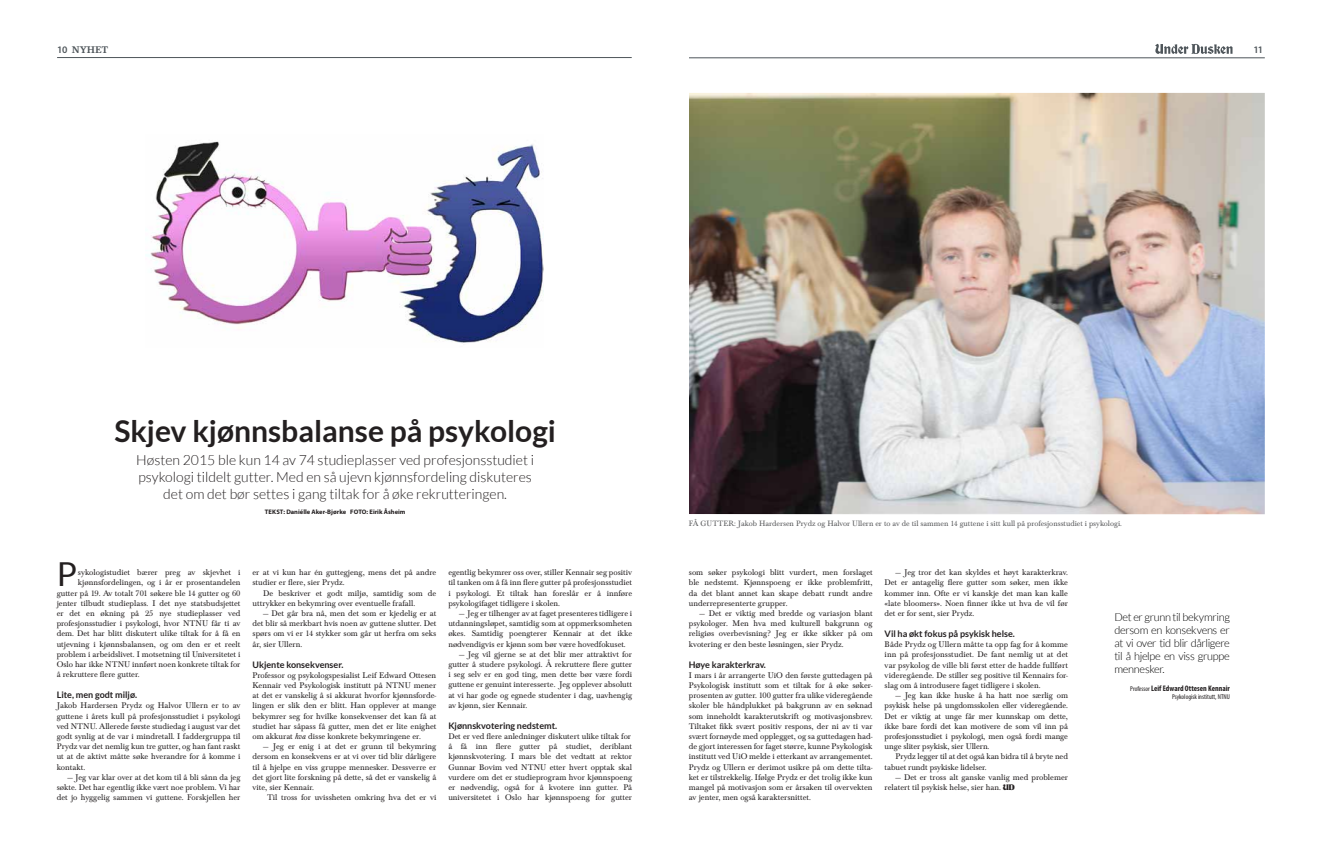
<style>
.page{position:relative;width:1321px;height:851px;background:#fff}
.page>*{position:absolute;margin:0;border:0;box-sizing:border-box;transform-origin:0 0}
.t1{font:33px "Lato";color:#231f20}
.t2{font:700 30px "Lato";color:#231f20}
.t3{font:300 14px/16.8px "Lato";color:#231f20;text-align:center}
.t4{font:300 11px/13px "Lato";letter-spacing:-.03em;color:#000;text-align:justify}
.t5{font:500 10px "Baskerville T";color:#4e555a}
.t6{font:600 10px "Myriad Pro";color:#4e555a}
.t7{font:700 9px "Lato";color:#231f20}
.t8{font:8.5px/10.2px "Baskerville T";color:#231f20;text-align:justify}
.t9{font:8px "Baskerville T";color:#57585a}
.t10{font:700 condensed 8px "Myriad Pro";color:#231f20}
.t11{font:condensed 7px "Myriad Pro";color:#231f20}
.t12{font:700 6.5px "Myriad Pro";color:#231f20}
.s1{font-family:"Myriad Pro";font-weight:600}
.s2{font-style:italic}
.s3{font-family:"Under Dusken"}
.s4{font-weight:400;font-size:7px}
</style>
<div class="page">
<hr style="left:57px;top:57px;width:575px;height:1px;background:#4e555a">
<svg style="left:1155px;top:44px;width:77px;height:10px"></svg>
<hr style="left:689px;top:57px;width:576px;height:1px;background:#4e555a">
<img style="left:689px;top:93px;width:576px;height:421px">
<img style="left:146px;top:141px;width:397px;height:202px">
<p class="t5" style="left:57px;top:43px;width:53px"><span class="s1">10</span> Nyhet</p>
<p class="t6" style="left:1253px;top:43px;width:11px">11</p>
<h2 class="t2" style="left:114px;top:413px;width:443px">Skjev kjønnsbalanse på psykologi</h2>
<h3 class="t3" style="left:136px;top:452px;width:399px">Høsten 2015 ble kun 14 av 74 studieplasser ved profesjonsstudiet i psykologi tildelt gutter. Med en så ujevn kjønnsfordeling diskuteres det om det bør settes i gang tiltak for å øke rekrutteringen.</h3>
<p class="t12" style="left:265px;top:507px;width:142px">Tekst: Daniélle Aker-Bjørke Foto: Eirik Åsheim</p>
<h1 class="t1" style="left:57px;top:556px;width:22px">P</h1>
<p class="t8" style="left:78px;top:567px;width:164px">sykologistudiet bærer preg av skjevhet i</p>
<p class="t8" style="left:78px;top:577px;width:164px">kjønnsfordelingen, og i år er prosentandelen</p>
<p class="t8" style="left:57px;top:587px;width:185px">gutter på 19. Av totalt 701 søkere ble 14 gutter og 60</p>
<p class="t8" style="left:57px;top:598px;width:185px">jenter tilbudt studieplass. I det nye statsbudsjettet</p>
<p class="t8" style="left:57px;top:608px;width:185px">er det en økning på 25 nye studieplasser ved</p>
<p class="t8" style="left:57px;top:618px;width:185px">profesjonsstudier i psykologi, hvor NTNU får ti av</p>
<p class="t8" style="left:57px;top:628px;width:185px">dem. Det har blitt diskutert ulike tiltak for å få en</p>
<p class="t8" style="left:57px;top:638px;width:185px">utjevning i kjønnsbalansen, og om den er et reelt</p>
<p class="t8" style="left:57px;top:649px;width:185px">problem i arbeidslivet. I motsetning til Universitetet i</p>
<p class="t8" style="left:57px;top:659px;width:185px">Oslo har ikke NTNU innført noen konkrete tiltak for</p>
<p class="t8" style="left:57px;top:669px;width:85px">å rekruttere flere gutter.</p>
<p class="t7" style="left:57px;top:689px;width:82px">Lite, men godt miljø.</p>
<p class="t8" style="left:57px;top:700px;width:185px">Jakob Hardersen Prydz og Halvor Ullern er to av guttene i årets kull på profesjonsstudiet i psykologi ved NTNU. Allerede første studiedag i august var det godt synlig at de var i mindretall. I faddergruppa til Prydz var det nemlig kun tre gutter, og han fant raskt ut at de aktivt måtte søke hverandre for å komme i kontakt.</p>
<p class="t8" style="left:57px;top:772px;width:185px;text-indent:11px">— Jeg var klar over at det kom til å bli sånn da jeg søkte. Det har egentlig ikke vært noe problem. Vi har det jo hyggelig sammen vi guttene. Forskjellen her</p>
<p class="t8" style="left:253px;top:567px;width:185px">er at vi kun har én guttegjeng, mens det på andre studier er flere, sier Prydz.</p>
<p class="t8" style="left:253px;top:587px;width:185px;text-indent:11px">De beskriver et godt miljø, samtidig som de uttrykker en bekymring over eventuelle frafall.</p>
<p class="t8" style="left:253px;top:608px;width:185px;text-indent:11px">— Det går bra nå, men det som er kjedelig er at det blir så merkbart hvis noen av guttene slutter. Det spørs om vi er 14 stykker som går ut herfra om seks år, sier Ullern.</p>
<p class="t7" style="left:253px;top:659px;width:92px">Ukjente konsekvenser.</p>
<p class="t8" style="left:253px;top:670px;width:185px">Professor og psykologspesialist Leif Edward Ottesen Kennair ved Psykologisk institutt på NTNU mener at det er vanskelig å si akkurat hvorfor kjønnsforde&shy;lingen er slik den er blitt. Han opplever at mange bekymrer seg for hvilke konsekvenser det kan få at studiet har såpass få gutter, men det er lite enighet om akkurat <span class="s2">hva</span> disse konkrete bekymringene er.</p>
<p class="t8" style="left:253px;top:741px;width:185px;text-indent:11px">— Jeg er enig i at det er grunn til bekymring dersom en konsekvens er at vi over tid blir dårligere til å hjelpe en viss gruppe mennesker. Dessverre er det gjort lite forskning på dette, så det er vanskelig å vite, sier Kennair.</p>
<p class="t8" style="left:267px;top:792px;width:171px">Til tross for uvissheten omkring hva det er vi</p>
<p class="t8" style="left:448px;top:567px;width:185px">egentlig bekymrer oss over, stiller Kennair seg positiv til tanken om å få inn flere gutter på profesjonsstudiet i psykologi. Et tiltak han foreslår er å innføre psykologifaget tidligere i skolen.</p>
<p class="t8" style="left:448px;top:608px;width:185px;text-indent:11px">— Jeg er tilhenger av at faget presenteres tidligere i utdanningsløpet, samtidig som at oppmerksomheten økes. Samtidig poengterer Kennair at det ikke nødvendigvis er kjønn som bør være hovedfokuset.</p>
<p class="t8" style="left:448px;top:649px;width:185px;text-indent:11px">— Jeg vil gjerne se at det blir mer attraktivt for gutter å studere psykologi. Å rekruttere flere gutter i seg selv er en god ting, men dette bør være fordi guttene er genuint interesserte. Jeg opplever absolutt at vi har gode og egnede studenter i dag, uavhengig av kjønn, sier Kennair.</p>
<p class="t7" style="left:448px;top:720px;width:110px">Kjønnskvotering nedstemt.</p>
<p class="t8" style="left:448px;top:731px;width:185px">Det er ved flere anledninger diskutert ulike tiltak for å få inn flere gutter på studiet, deriblant kjønnskvotering. I mars ble det vedtatt at rektor Gunnar Bovim ved NTNU etter hvert opptak skal vurdere om det er studieprogram hvor kjønnspoeng er nødvendig, også for å kvotere inn gutter. På universitetet i Oslo har kjønnspoeng for gutter</p>
<p class="t9" style="left:689px;top:518px;width:435px">FÅ GUTTER: Jakob Hardersen Prydz og Halvor Ullern er to av de til sammen 14 guttene i sitt kull på profesjonsstudiet i psykologi.</p>
<p class="t8" style="left:689px;top:567px;width:185px">som søker psykologi blitt vurdert, men forslaget ble nedstemt. Kjønnspoeng er ikke problemfritt, da det blant annet kan skape debatt rundt andre underrepresenterte grupper.</p>
<p class="t8" style="left:689px;top:608px;width:185px;text-indent:11px">— Det er viktig med bredde og variasjon blant psykologer. Men hva med kulturell bakgrunn og religiøs overbevisning? Jeg er ikke sikker på om kvotering er den beste løsningen, sier Prydz.</p>
<p class="t7" style="left:689px;top:659px;width:79px">Høye karakterkrav.</p>
<p class="t8" style="left:689px;top:670px;width:185px">I mars i år arrangerte UiO den første guttedagen på Psykologisk institutt som et tiltak for å øke søker&shy;prosenten av gutter. 100 gutter fra ulike videregående skoler ble håndplukket på bakgrunn av en søknad som inneholdt karakterutskrift og motivasjonsbrev.<br>Tiltaket fikk svært positiv respons, der ni av ti var svært fornøyde med opplegget, og sa guttedagen had&shy;de gjort interessen for faget større, kunne Psykologisk institutt ved UiO melde i etterkant av arrangementet.<br>Prydz og Ullern er derimot usikre på om dette tilta&shy;ket er tilstrekkelig. Ifølge Prydz er det trolig ikke kun mangel på motivasjon som er årsaken til overvekten av jenter, men også karaktersnittet.</p>
<p class="t8" style="left:885px;top:567px;width:185px;text-indent:11px">— Jeg tror det kan skyldes et høyt karakterkrav.<br>Det er antagelig flere gutter som søker, men ikke kommer inn. Ofte er vi kanskje det man kan kalle «late bloomers». Noen finner ikke ut hva de vil før det er for sent, sier Prydz.</p>
<p class="t7" style="left:885px;top:628px;width:132px">Vil ha økt fokus på psykisk helse.</p>
<p class="t8" style="left:885px;top:639px;width:185px">Både Prydz og Ullern måtte ta opp fag for å komme inn på profesjonsstudiet. De fant nemlig ut at det var psykolog de ville bli først etter de hadde fullført videregående. De stiller seg positive til Kennairs for&shy;slag om å introdusere faget tidligere i skolen.</p>
<p class="t8" style="left:885px;top:690px;width:185px;text-indent:11px">— Jeg kan ikke huske å ha hatt noe særlig om psykisk helse på ungdomsskolen eller videregående.<br>Det er viktig at unge får mer kunnskap om dette, ikke bare fordi det kan motivere de som vil inn på profesjonsstudiet i psykologi, men også fordi mange unge sliter psykisk, sier Ullern.</p>
<p class="t8" style="left:885px;top:751px;width:185px;text-indent:11px">Prydz legger til at det også kan bidra til å bryte ned tabuet rundt psykiske lidelser.</p>
<p class="t8" style="left:885px;top:772px;width:185px;text-indent:11px">— Det er tross alt ganske vanlig med problemer relatert til psykisk helse, sier han. <span class="s3">UD</span></p>
<p class="t4" style="left:1114px;top:610px;width:117px">Det er grunn til bekymring dersom en konsekvens er at vi over tid blir dårligere til å hjelpe en viss gruppe mennesker.</p>
<p class="t10" style="left:1130px;top:683px;width:101px"><span class="s4">Professor</span> Leif Edward Ottesen Kennair</p>
<p class="t11" style="left:1172px;top:692px;width:59px">Psykologisk institutt, NTNU</p>
</div>
